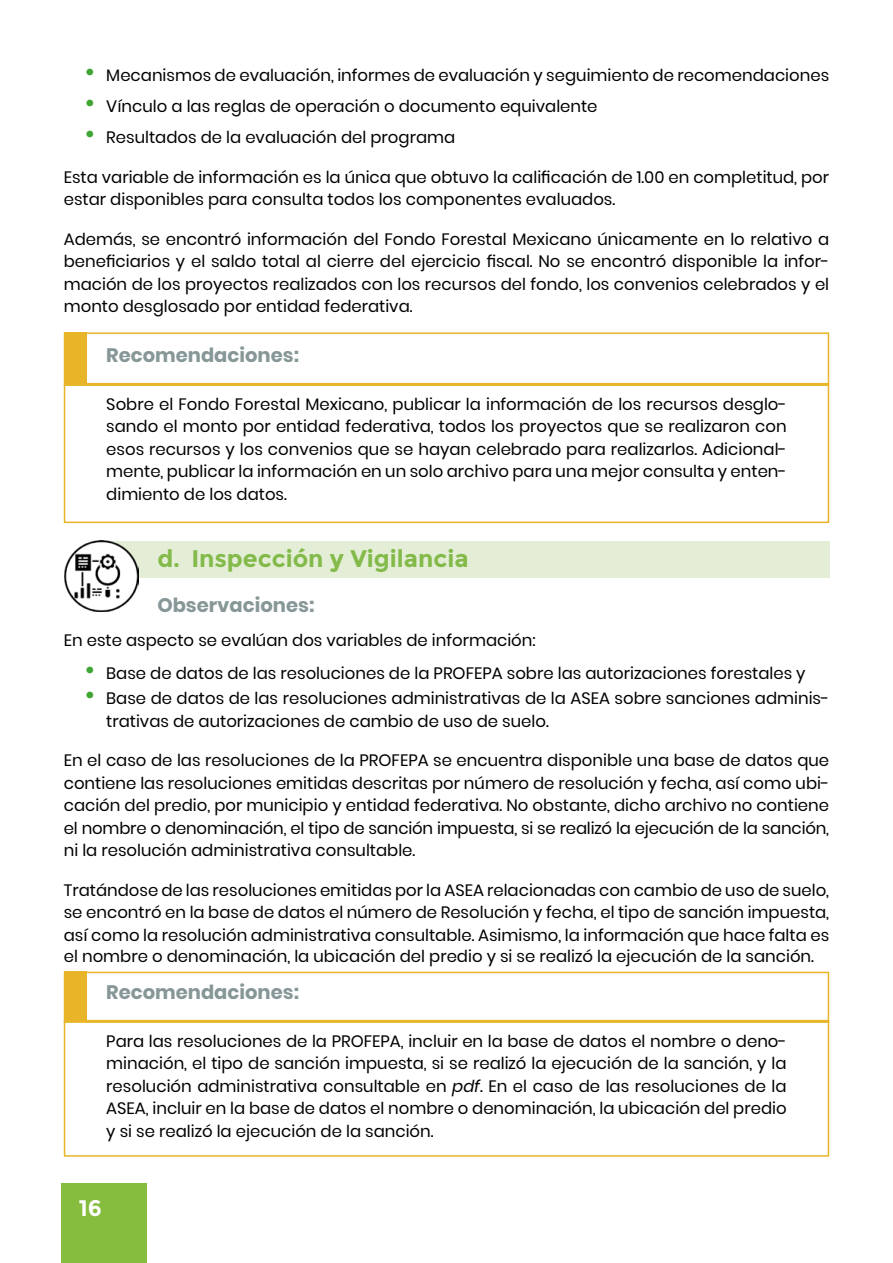
<style>
.page{position:relative;width:893px;height:1263px;background:#fff}
.page>*{position:absolute;margin:0;border:0;box-sizing:border-box;transform-origin:0 0}
.t1{font:700 24px "Montserrat";color:#83ba4a}
.t2{font:700 22.5px "Montserrat";color:#fff}
.t3{font:700 19.5px "Poppins";color:#879797}
.t4{font:16.5px/22.5px "Poppins";color:#000;text-align:justify}
.s1{font-size:27px;color:#3fa535}
.s2{font-style:italic}
</style>
<div class="page">
<div style="left:62px;top:1184px;width:85px;height:79px;background:#86bd3f"></div>
<div style="left:101px;top:541px;width:728px;height:36px;background:#e4eed6"></div>
<hr style="left:64px;top:383px;width:765px;height:3px;background:#e9b528">
<hr style="left:64px;top:1020px;width:765px;height:3px;background:#e9b528">
<div style="left:64px;top:332px;width:765px;height:191px;border:2px solid #e9b528"></div>
<div style="left:64px;top:972px;width:765px;height:185px;border:2px solid #e9b528"></div>
<div style="left:65px;top:332px;width:22px;height:51px;background:#e9b528"></div>
<div style="left:65px;top:972px;width:22px;height:50px;background:#e9b528"></div>
<img style="left:65px;top:541px;width:74px;height:71px">
<p class="t4" style="left:85px;top:64px;width:746px"><span class="s1">•</span> Mecanismos de evaluación, informes de evaluación y seguimiento de recomendaciones</p>
<p class="t4" style="left:85px;top:95px;width:514px"><span class="s1">•</span> Vínculo a las reglas de operación o documento equivalente</p>
<p class="t4" style="left:85px;top:126px;width:372px"><span class="s1">•</span> Resultados de la evaluación del programa</p>
<p class="t4" style="left:64px;top:166px;width:767px">Esta variable de información es la única que obtuvo la calificación de 1.00 en completitud, por estar disponibles para consulta todos los componentes evaluados.</p>
<p class="t4" style="left:64px;top:228px;width:767px">Además, se encontró información del Fondo Forestal Mexicano únicamente en lo relativo a beneficiarios y el saldo total al cierre del ejercicio fiscal. No se encontró disponible la infor&shy;mación de los proyectos realizados con los recursos del fondo, los convenios celebrados y el monto desglosado por entidad federativa.</p>
<p class="t3" style="left:106px;top:344px;width:194px">Recomendaciones:</p>
<p class="t4" style="left:106px;top:393px;width:682px">Sobre el Fondo Forestal Mexicano, publicar la información de los recursos desglo&shy;sando el monto por entidad federativa, todos los proyectos que se realizaron con esos recursos y los convenios que se hayan celebrado para realizarlos. Adicional&shy;mente, publicar la información en un solo archivo para una mejor consulta y enten&shy;dimiento de los datos.</p>
<h1 class="t1" style="left:157px;top:544px;width:313px">d. Inspección y Vigilancia</h1>
<p class="t3" style="left:157px;top:594px;width:159px">Observaciones:</p>
<p class="t4" style="left:64px;top:628px;width:473px">En este aspecto se evalúan dos variables de información:</p>
<p class="t4" style="left:85px;top:662px;width:722px"><span class="s1">•</span> Base de datos de las resoluciones de la PROFEPA sobre las autorizaciones forestales y</p>
<p class="t4" style="left:106px;top:687px;width:725px;text-indent:-21px"><span class="s1">•</span> Base de datos de las resoluciones administrativas de la ASEA sobre sanciones adminis&shy;trativas de autorizaciones de cambio de uso de suelo.</p>
<p class="t4" style="left:64px;top:749px;width:767px">En el caso de las resoluciones de la PROFEPA se encuentra disponible una base de datos que contiene las resoluciones emitidas descritas por número de resolución y fecha, así como ubi&shy;cación del predio, por municipio y entidad federativa. No obstante, dicho archivo no contiene el nombre o denominación, el tipo de sanción impuesta, si se realizó la ejecución de la sanción, ni la resolución administrativa consultable.</p>
<p class="t4" style="left:64px;top:879px;width:767px">Tratándose de las resoluciones emitidas por la ASEA relacionadas con cambio de uso de suelo, se encontró en la base de datos el número de Resolución y fecha, el tipo de sanción impuesta, así como la resolución administrativa consultable. Asimismo, la información que hace falta es</p>
<p class="t4" style="left:64px;top:945px;width:752px">el nombre o denominación, la ubicación del predio y si se realizó la ejecución de la sanción.</p>
<p class="t3" style="left:106px;top:980px;width:194px">Recomendaciones:</p>
<p class="t4" style="left:106px;top:1030px;width:682px">Para las resoluciones de la PROFEPA, incluir en la base de datos el nombre o deno&shy;minación, el tipo de sanción impuesta, si se realizó la ejecución de la sanción, y la resolución administrativa consultable en <span class="s2">pdf</span>. En el caso de las resoluciones de la ASEA, incluir en la base de datos el nombre o denominación, la ubicación del predio y si se realizó la ejecución de la sanción.</p>
<h2 class="t2" style="left:79px;top:1195px;width:25px">16</h2>
</div>
